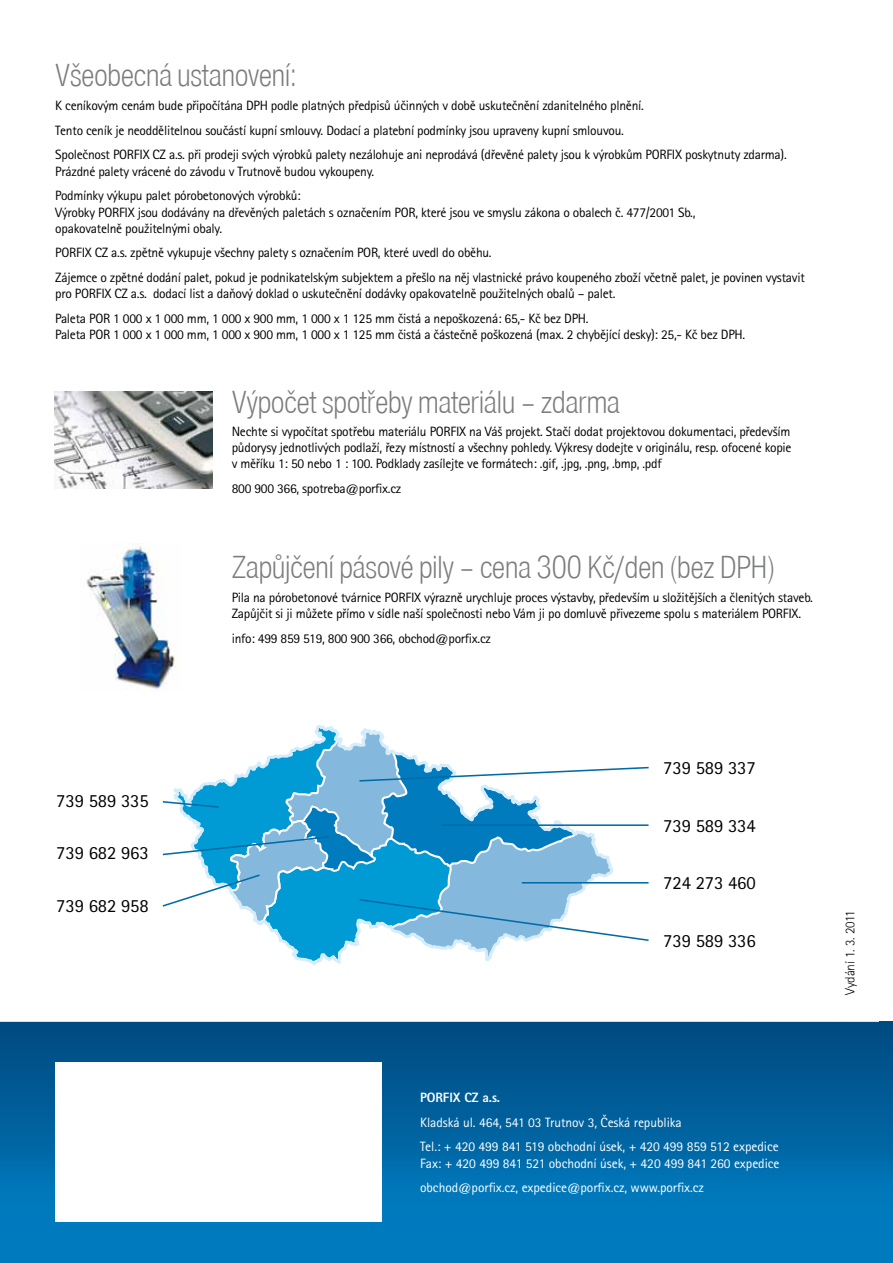
<style>
.page{position:relative;width:893px;height:1263px;background:#fff}
.page>*{position:absolute;margin:0;border:0;box-sizing:border-box;transform-origin:0 0}
.t1{font:300 condensed 33px "Nimbus Sans DEE";letter-spacing:-.02em;color:#7b7c7e}
.t2{font:18.6px "Rotis Sans Serif Pro";letter-spacing:-.005em;color:#000}
.t3{font:13.5px/24.8px "Rotis Sans Serif Pro";letter-spacing:-.02em;color:#000}
.t4{font:13.5px/24.8px "Rotis Sans Serif Pro";letter-spacing:-.005em;color:#fff}
.t5{font:300 13.5px "Rotis Sans Serif Pro";letter-spacing:-.01em;color:#000}
.t6{font:800 13.5px "Rotis Sans Serif Pro";letter-spacing:-.005em;color:#fff}
</style>
<div class="page">
<img style="left:86px;top:543px;width:92px;height:147px">
<svg style="left:0;top:1022px;width:893px;height:241px;background:#0167a4"></svg>
<svg style="left:0;top:1044px;width:3px;height:219px"></svg>
<div style="left:55px;top:1063px;width:326px;height:159px;background:#fff"></div>
<svg style="left:162px;top:725px;width:487px;height:240px"></svg>
<hr style="left:441px;top:824px;width:207px;height:2px;background:#006ba7">
<img style="left:55px;top:391px;width:157px;height:98px">
<h1 class="t1" style="left:55px;top:57px;width:243px">Všeobecná ustanovení:</h1>
<p class="t3" style="left:55px;top:93px;width:733px">K ceníkovým cenám bude připočítána DPH podle platných předpisů účinných v době uskutečnění zdanitelného plnění.<br>Tento ceník je neoddělitelnou součástí kupní smlouvy. Dodací a platební podmínky jsou upraveny kupní smlouvou.<br>Společnost PORFIX CZ a.s. při prodeji svých výrobků palety nezálohuje ani neprodává (dřevěné palety jsou k výrobkům PORFIX poskytnuty zdarma).</p>
<p class="t3" style="left:55px;top:159px;width:320px">Prázdné palety vrácené do závodu v Trutnově budou vykoupeny.<br>Podmínky výkupu palet pórobetonových výrobků:</p>
<p class="t3" style="left:55px;top:204px;width:642px;line-height:16.2px">Výrobky PORFIX jsou dodávány na dřevěných paletách s označením POR, které jsou ve smyslu zákona o obalech č. 477/2001 Sb., opakovatelně použitelnými obaly.</p>
<p class="t3" style="left:55px;top:241px;width:751px">PORFIX CZ a.s. zpětně vykupuje všechny palety s označením POR, které uvedl do oběhu.<br>Zájemce o zpětné dodání palet, pokud je podnikatelským subjektem a přešlo na něj vlastnické právo koupeného zboží včetně palet, je povinen vystavit</p>
<p class="t3" style="left:55px;top:282px;width:562px">pro PORFIX CZ a.s. dodací list a daňový doklad o uskutečnění dodávky opakovatelně použitelných obalů – palet.<br>Paleta POR 1 000 x 1 000 mm, 1 000 x 900 mm, 1 000 x 1 125 mm čistá a nepoškozená: 65,- Kč bez DPH.</p>
<p class="t3" style="left:55px;top:322px;width:691px">Paleta POR 1 000 x 1 000 mm, 1 000 x 900 mm, 1 000 x 1 125 mm čistá a částečně poškozená (max. 2 chybějící desky): 25,- Kč bez DPH.</p>
<h1 class="t1" style="left:232px;top:383px;width:390px">Výpočet spotřeby materiálu – zdarma</h1>
<p class="t3" style="left:232px;top:423px;width:561px;line-height:16.2px;text-align:justify">Nechte si vypočítat spotřebu materiálu PORFIX na Váš projekt. Stačí dodat projektovou dokumentaci, především půdorysy jednotlivých podlaží, řezy místností a všechny pohledy. Výkresy dodejte v originálu, resp. ofocené kopie v měříku 1: 50 nebo 1 : 100. Podklady zasílejte ve formátech: .gif, .jpg, .png, .bmp, .pdf</p>
<p class="t3" style="left:232px;top:476px;width:171px">800 900 366, spotreba@porfix.cz</p>
<h1 class="t1" style="left:232px;top:549px;width:545px">Zapůjčení pásové pily – cena 300 Kč/den (bez DPH)</h1>
<p class="t3" style="left:232px;top:590px;width:583px;line-height:16.2px">Pila na pórobetonové tvárnice PORFIX výrazně urychluje proces výstavby, především u složitějších a členitých staveb.<br>Zapůjčit si ji můžete přímo v sídle naší společnosti nebo Vám ji po domluvě přivezeme spolu s materiálem PORFIX.</p>
<p class="t3" style="left:232px;top:626px;width:261px">info: 499 859 519, 800 900 366, obchod@porfix.cz</p>
<h2 class="t2" style="left:56px;top:790px;width:94px">739 589 335</h2>
<h2 class="t2" style="left:56px;top:842px;width:94px">739 682 963</h2>
<h2 class="t2" style="left:56px;top:895px;width:94px">739 682 958</h2>
<h2 class="t2" style="left:663px;top:757px;width:94px">739 589 337</h2>
<h2 class="t2" style="left:663px;top:814px;width:94px">739 589 334</h2>
<h2 class="t2" style="left:663px;top:872px;width:94px">724 273 460</h2>
<h2 class="t2" style="left:663px;top:929px;width:94px">739 589 336</h2>
<p class="t6" style="left:420px;top:1089px;width:82px">PORFIX CZ a.s.</p>
<p class="t4" style="left:420px;top:1110px;width:360px">Kladská ul. 464, 541 03 Trutnov 3, Česká republika<br>Tel.: + 420 499 841 519 obchodní úsek, + 420 499 859 512 expedice</p>
<p class="t4" style="left:420px;top:1151px;width:361px">Fax: + 420 499 841 521 obchodní úsek, + 420 499 841 260 expedice obchod@porfix.cz, expedice@porfix.cz, www.porfix.cz</p>
<p class="t5" style="left:842px;top:995px;width:86px;rotate:-90deg">Vydání 1. 3. 2011</p>
</div>
